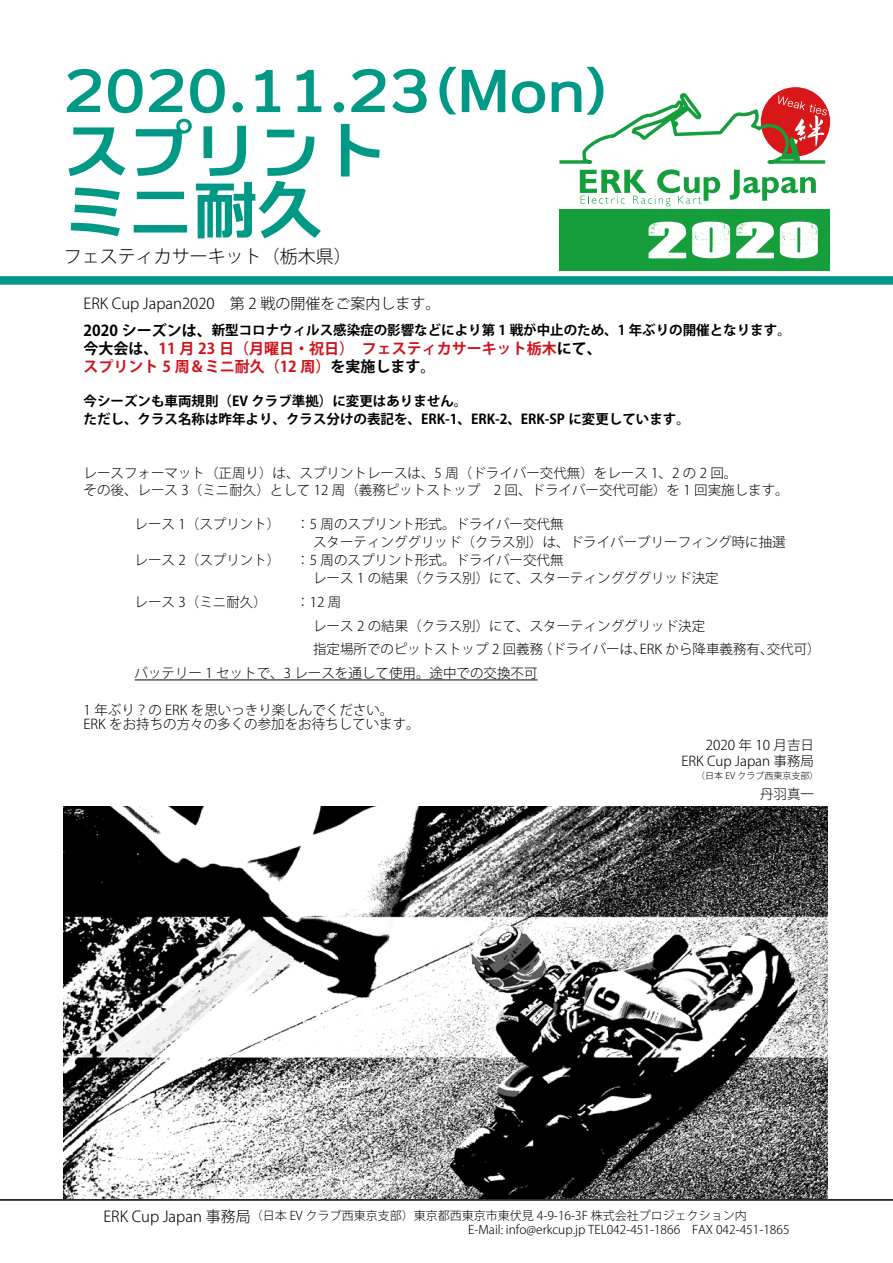
<style>
.page{position:relative;width:893px;height:1263px;background:#fff}
.page>*{position:absolute;margin:0;border:0;box-sizing:border-box;transform-origin:0 0}
.t1{font:64.5px/60px "TA Universal Line LG E";color:#009985}
.t2{font:54px "TA Universal Line LG E";color:#009985}
.t3{font:36px "Dead Kansas";color:#fff;scale:2 1}
.t4{font:300 18px "Koz Go Pr 6 N";color:#000}
.t5{font:700 15px/18px "Koz Go Pr 6 N";color:#d0121b}
.t6{font:300 15px "Koz Go Pr 6 N";color:#000}
.t7{font:300 13.5px/16.5px "Koz Go Pr 6 N";color:#000}
.t8{font:700 13.5px/18px "Koz Go Pr 6 N";color:#000}
.t9{font:300 12px "Koz Go Pr 6 N";color:#000}
.t10{font:300 9px "Koz Go Pr 6 N";color:#000}
.s1{color:#000}
</style>
<div class="page">
<img style="left:64px;top:806px;width:764px;height:392px">
<svg style="left:559px;top:89px;width:269px;height:117px"></svg>
<div style="left:559px;top:209px;width:270px;height:62px;background:#169e3d"></div>
<hr style="left:135px;top:680px;width:402px;height:1px;background:#000">
<hr style="left:0;top:1199px;width:893px;height:2px;background:#000">
<div style="left:0;top:276px;width:893px;height:9px;background:#009985"></div>
<h2 class="t2" style="left:64px;top:64px;width:550px">2020.11.23(Mon(</h2>
<h1 class="t1" style="left:64px;top:120px;width:324px">スプリントミニ耐久</h1>
<h3 class="t4" style="left:64px;top:246px;width:289px">フェスティカサーキット（栃木県(</h3>
<p class="t6" style="left:84px;top:295px;width:358px">ERK Cup Japan2020　第 2 戦の開催をご案内します。</p>
<p class="t8" style="left:212px;top:321px;width:581px">新型コロナウィルス感染症の影響などにより第 1 戦が中止のため、1 年ぶりの開催となります。</p>
<h3 class="t3" style="left:645px;top:222px;width:89px">2020</h3>
<p class="t5" style="left:84px;top:322px;width:520px"><span class="s1">2020 シーズンは、<br>今大会は、</span>11 月 23 日（月曜日・祝日）　フェスティカサーキット栃木<span class="s1">にて、</span>スプリント 5 周＆ミニ耐久（12 周）<span class="s1">を実施します。</span></p>
<p class="t8" style="left:84px;top:393px;width:608px">今シーズンも車両規則（EV クラブ準拠）に変更はありません。<br>ただし、クラス名称は昨年より、クラス分けの表記を、ERK-1、ERK-2、ERK-SP に変更しています。</p>
<p class="t7" style="left:84px;top:465px;width:707px">レースフォーマット（正周り）は、スプリントレースは、5 周（ドライバー交代無）をレース 、1 2 の 2 回。<br>その後、レース （3 ミニ耐久）として 12 周（義務ピットストップ　2 回、ドライバー交代可能）を 1 回実施します。</p>
<p class="t7" style="left:296px;top:516px;width:269px">：5 周のスプリント形式。ドライバー交代無</p>
<p class="t7" style="left:135px;top:516px;width:147px">レース （1 スプリント）</p>
<p class="t7" style="left:135px;top:552px;width:147px">レース （2 スプリント）</p>
<p class="t7" style="left:135px;top:594px;width:134px">レース （3 ミニ耐久）</p>
<p class="t7" style="left:296px;top:534px;width:491px;line-height:18px">　スターティンググリッド（クラス別）は、ドライバーブリーフィング時に抽選：5 周のスプリント形式。ドライバー交代無</p>
<p class="t7" style="left:296px;top:567px;width:424px;line-height:23.7px">　レース 1 の結果（クラス別）にて、スターティングググリッド決定：12周</p>
<p class="t7" style="left:313px;top:618px;width:394px">レース 2 の結果（クラス別）にて、スターティンググリッド決定</p>
<p class="t7" style="left:135px;top:638px;width:410px;line-height:23.7px;text-indent:165px">　指定場所でのピットストップ 2 回義務バッテリー 1 セットで、3 レースを通して使用。途中での交換不可</p>
<p class="t7" style="left:84px;top:704px;width:338px;line-height:13.5px">1 年ぶり？の ERK を思いっきり楽しんでください。<br>ERK をお持ちの方々の多くの参加をお待ちしています。</p>
<p class="t7" style="left:539px;top:641px;width:109px">（ドライバーは、</p>
<p class="t7" style="left:640px;top:641px;width:135px">ERK から降車義務有、</p>
<p class="t7" style="left:767px;top:641px;width:55px">交代可(</p>
<p class="t7" style="left:681px;top:737px;width:134px;text-align:right">2020 年 10 月吉日<br>ERK Cup Japan 事務局</p>
<p class="t10" style="left:696px;top:770px;width:124px">（日本 EV クラブ西東京支部(</p>
<p class="t7" style="left:760px;top:786px;width:56px">丹羽真一</p>
<p class="t6" style="left:103px;top:1208px;width:149px">ERK Cup Japan 事務局</p>
<p class="t9" style="left:251px;top:1209px;width:498px">（日本 EV クラブ西東京支部）東京都西東京市東伏見 4-9-16-3F 株式会社プロジェクション内</p>
<p class="t9" style="left:468px;top:1223px;width:323px">-E Mail: info@erkcup j p. TEL042-451-1866　FAX 042-451-1865</p>
</div>
